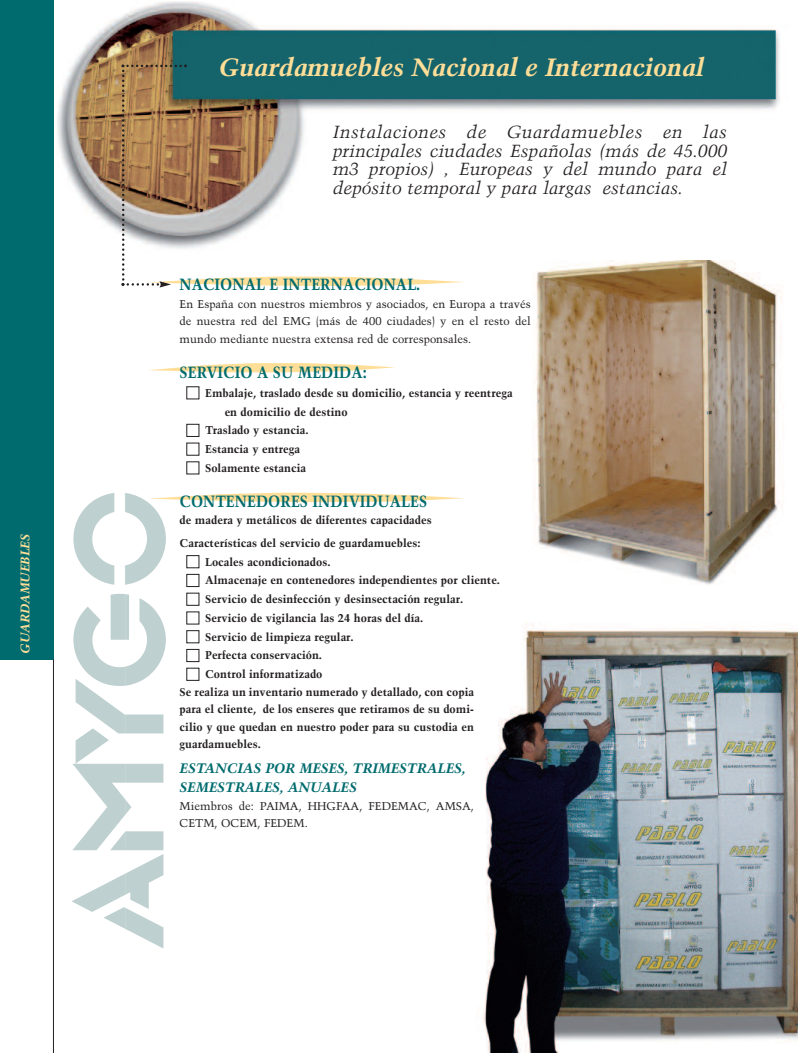
<style>
.page{position:relative;width:798px;height:1053px;background:#fff}
.page>*{position:absolute;margin:0;border:0;box-sizing:border-box;transform-origin:0 0}
.t1{font:italic 700 25px "Trump Mediaeval";color:#ffde97}
.t2{font:italic 17.5px/18.8px "Trump Mediaeval";color:#231f20;text-align:justify}
.t3{font:16.25px "Trump Mediaeval Bold Os F";color:#006b6e;scale:.9 1}
.t4{font:italic 700 13.75px/18.8px "Trump Mediaeval";color:#006b6e}
.t5{font:italic 700 12.5px "Trump Mediaeval";letter-spacing:-.005em;color:#ffde97}
.t6{font:700 11.25px/18.8px "Trump Mediaeval";color:#231f20}
.t7{font:11.25px/17.5px "Trump Mediaeval";color:#231f20;text-align:justify}
</style>
<div class="page">
<svg style="left:149px;top:363px;width:246px;height:9px"></svg>
<img style="left:57px;top:1px;width:723px;height:260px">
<div style="left:0;top:0;width:53px;height:657px;background:#006b6e"></div>
<div style="left:0;top:528px;width:53px;height:131px;background:#006b6e"></div>
<div style="left:186px;top:424px;width:13px;height:13px;border:1px solid #231f20"></div>
<div style="left:186px;top:386px;width:13px;height:13px;border:1px solid #231f20"></div>
<svg style="left:121px;top:65px;width:343px;height:222px"></svg>
<svg style="left:72px;top:492px;width:392px;height:456px"></svg>
<img style="left:483px;top:623px;width:314px;height:429px">
<img style="left:533px;top:261px;width:249px;height:324px">
<hr style="left:53px;top:659px;width:1px;height:393px;background:#231f20">
<p class="t5" style="left:18px;top:653px;width:121px;rotate:-90deg">GUARDAMUEBLES</p>
<h1 class="t1" style="left:218px;top:53px;width:487px">Guardamuebles Nacional e Internacional</h1>
<h2 class="t2" style="left:332px;top:122px;width:396px">Instalaciones de Guardamuebles en las principales ciudades Españolas (más de 45.000 m3 propios) , Europeas y del mundo para el depósito temporal y para largas estancias.</h2>
<h3 class="t3" style="left:179px;top:278px;width:269px">NACIONAL E INTERNACIONAL.</h3>
<p class="t7" style="left:179px;top:295px;width:352px">En España con nuestros miembros y asociados, en Europa a través de nuestra red del EMG (más de 400 ciudades) y en el resto del mundo mediante nuestra extensa red de corresponsales.</p>
<h3 class="t3" style="left:179px;top:365px;width:209px">SERVICIO A SU MEDIDA:</h3>
<p class="t6" style="left:205px;top:383px;width:309px">Embalaje, traslado desde su domicilio, estancia y reentrega</p>
<p class="t6" style="left:224px;top:402px;width:124px">en domicilio de destino</p>
<p class="t6" style="left:205px;top:421px;width:105px">Traslado y estancia.</p>
<p class="t6" style="left:205px;top:440px;width:97px">Estancia y entrega</p>
<p class="t6" style="left:205px;top:458px;width:102px">Solamente estancia</p>
<h3 class="t3" style="left:179px;top:494px;width:276px">CONTENEDORES INDIVIDUALES</h3>
<p class="t6" style="left:179px;top:509px;width:253px;line-height:22.5px">de madera y metálicos de diferentes capacidades<br>Características del servicio de guardamuebles:</p>
<p class="t6" style="left:205px;top:552px;width:296px">Locales acondicionados.<br>Almacenaje en contenedores independientes por cliente.<br>Servicio de desinfección y desinsectación regular.<br>Servicio de vigilancia las 24 horas del día.<br>Servicio de limpieza regular.<br>Perfecta conservación.<br>Control informatizado</p>
<p class="t6" style="left:179px;top:683px;width:296px;line-height:17.5px;text-align:justify">Se realiza un inventario numerado y detallado, con copia para el cliente, de los enseres que retiramos de su domi&shy;cilio y que quedan en nuestro poder para su custodia en guardamuebles.</p>
<p class="t4" style="left:179px;top:759px;width:287px">ESTANCIAS POR MESES, TRIMESTRALES,<br>SEMESTRALES, ANUALES</p>
<p class="t7" style="left:179px;top:796px;width:296px">Miembros de: PAIMA, HHGFAA, FEDEMAC, AMSA,<br>CETM, OCEM, FEDEM.</p>
</div>
